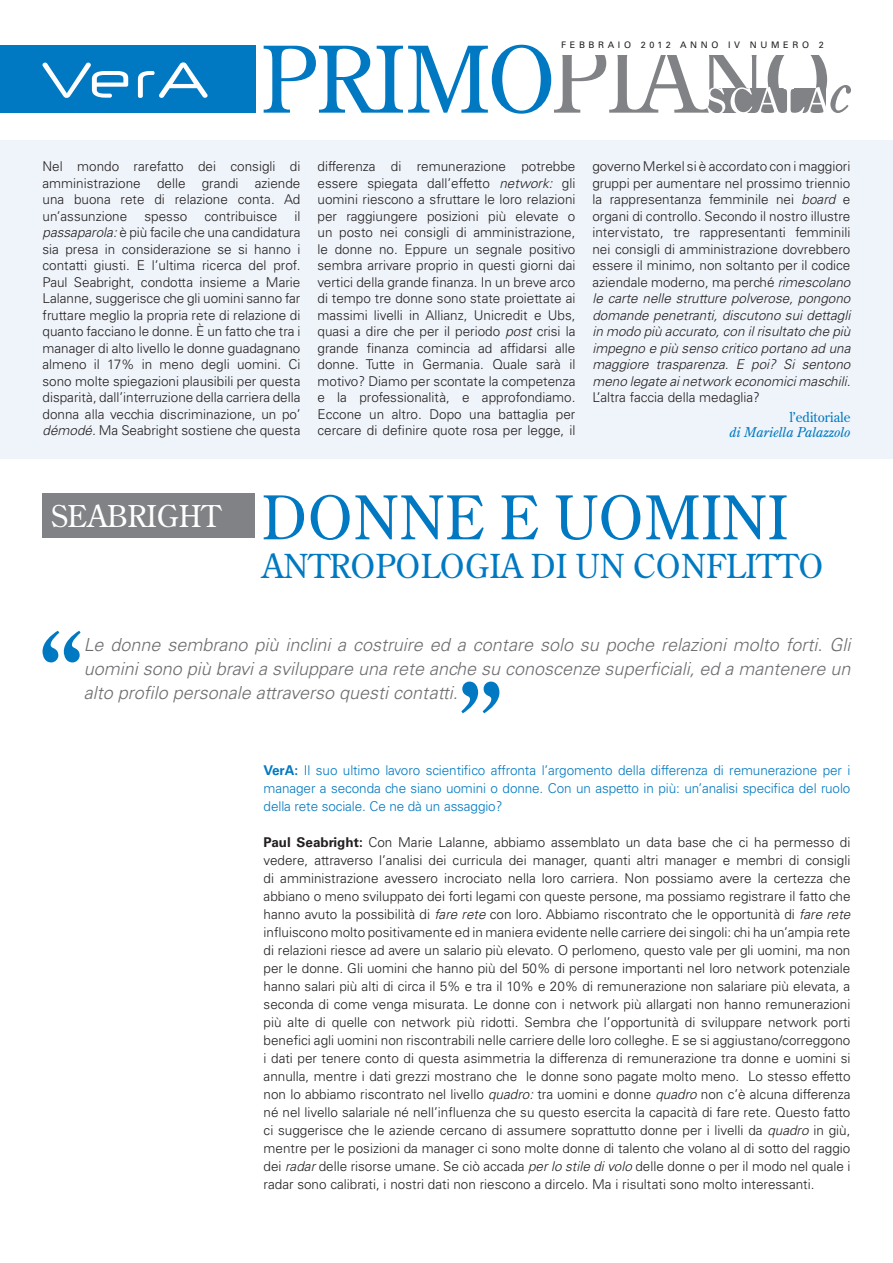
<style>
.page{position:relative;width:893px;height:1263px;background:#fff}
.page>*{position:absolute;margin:0;border:0;box-sizing:border-box;transform-origin:0 0}
.t1{font:60px "Century Old Style Std";color:#0079c2}
.t2{font:33px "Century Old Style Std";color:#0079c2}
.t3{font:30px "Century Old Style Std";color:#fff}
.t4{font:italic 300 18px/24px "Univers LT Std";color:#6c6d70;text-align:justify}
.t5{font:300 13.5px/16.5px "Univers LT Std";color:#231f20;text-align:justify}
.t6{font:300 13.5px/18px "Univers LT Std";letter-spacing:-.01em;color:#0079c2;text-align:justify}
.t7{font:italic 13.5px "Century Old Style Std";color:#0079c2}
.t8{font:13.5px "Century Old Style Std";color:#0079c2}
.t9{font:9px "Univers LT Std";letter-spacing:.4em;color:#231f20}
.s1{font-style:italic}
.s2{font-weight:700}
</style>
<div class="page">
<svg style="left:264px;top:44px;width:587px;height:70px"></svg>
<div style="left:552px;top:43px;width:269px;height:12px;background:#fff"></div>
<div style="left:0;top:140px;width:893px;height:319px;background:#eff4fa"></div>
<svg style="left:43px;top:631px;width:38px;height:31px"></svg>
<svg style="left:461px;top:682px;width:38px;height:31px"></svg>
<div style="left:0;top:45px;width:255px;height:68px;background:#0079c2"></div>
<svg style="left:43px;top:63px;width:85px;height:35px"></svg>
<svg style="left:138px;top:62px;width:70px;height:36px"></svg>
<div style="left:43px;top:493px;width:212px;height:44px;background:#808285"></div>
<p class="t9" style="left:561px;top:40px;width:264px">FEBBRAIO 2012 ANNO IV NUMERO 2</p>
<p class="t5" style="left:43px;top:158px;width:259px">Nel mondo rarefatto dei consigli di amministrazione delle grandi aziende una buona rete di relazione conta. Ad un’assunzione</p>
<p class="t5" style="left:43px;top:208px;width:259px;text-indent:252px">il <span class="s1">passaparola:</span> è più facile che una candidatura sia presa in considerazione se si hanno i contatti giusti. E l’ultima ricerca del prof.<br>Paul Seabright, condotta insieme a Marie Lalanne, suggerisce che gli uomini sanno far fruttare meglio la propria rete di relazione di quanto facciano le donne. È un fatto che tra i manager di alto livello le donne guadagnano almeno il 17% in meno degli uomini. Ci sono molte spiegazioni plausibili per questa disparità, dall’interruzione della carriera della donna alla vecchia discriminazione, un po’ <span class="s1">démodé.</span> Ma Seabright sostiene che questa</p>
<p class="t5" style="left:145px;top:208px;width:44px">spesso</p>
<p class="t5" style="left:205px;top:208px;width:74px">contribuisce</p>
<p class="t5" style="left:317px;top:158px;width:259px">differenza di remunerazione potrebbe essere spiegata dall’effetto <span class="s1">network:</span> gli uomini riescono a sfruttare le loro relazioni per raggiungere posizioni più elevate o un posto nei consigli di amministrazione, le donne no. Eppure un segnale positivo sembra arrivare proprio in questi giorni dai vertici della grande finanza. In un breve arco di tempo tre donne sono state proiettate ai massimi livelli in Allianz, Unicredit e Ubs, quasi a dire che per il periodo <span class="s1">post</span> crisi la grande finanza comincia ad affidarsi alle donne. Tutte in Germania. Quale sarà il motivo? Diamo per scontate la competenza e la professionalità, e approfondiamo.<br>Eccone un altro. Dopo una battaglia per cercare di definire quote rosa per legge, il</p>
<p class="t5" style="left:592px;top:158px;width:259px">governo Merkel si è accordato con i maggiori gruppi per aumentare nel prossimo triennio la rappresentanza femminile nei <span class="s1">board</span> e organi di controllo. Secondo il nostro illustre intervistato, tre rappresentanti femminili nei consigli di amministrazione dovrebbero essere il minimo, non soltanto per il codice aziendale moderno, ma perché <span class="s1">rimescolano le carte nelle strutture polverose, pongono domande penetranti, discutono sui dettagli in modo più accurato, con il risultato che più impegno e più senso critico portano ad una maggiore trasparenza. E poi? Si sentono meno legate ai network economici maschili.</span></p>
<p class="t5" style="left:592px;top:389px;width:169px">L’altra faccia della medaglia?</p>
<p class="t8" style="left:789px;top:408px;width:63px">L’EDITORIALE</p>
<p class="t7" style="left:729px;top:423px;width:122px">di Mariella Palazzolo</p>
<h3 class="t3" style="left:51px;top:497px;width:171px">SEABRIGHT</h3>
<h1 class="t1" style="left:262px;top:479px;width:528px">DONNE E UOMINI</h1>
<h2 class="t2" style="left:262px;top:545px;width:563px">ANTROPOLOGIA D I UN CONFLITTO</h2>
<p class="t4" style="left:84px;top:633px;width:768px">Le donne sembrano più inclini a costruire ed a contare solo su poche relazioni molto forti. Gli uomini sono più bravi a sviluppare una rete anche su conoscenze superficiali, ed a mantenere un alto profilo personale attraverso questi contatti.</p>
<p class="t6" style="left:264px;top:761px;width:588px"><span class="s2">VerA:</span> Il suo ultimo lavoro scientifico affronta l’argomento della differenza di remunerazione per i manager a seconda che siano uomini o donne. Con un aspetto in più: un’analisi specifica del ruolo della rete sociale. Ce ne dà un assaggio?</p>
<p class="t5" style="left:264px;top:833px;width:588px;line-height:18px"><span class="s2">Paul Seabright:</span> Con Marie Lalanne, abbiamo assemblato un data base che ci ha permesso di vedere, attraverso l’analisi dei curricula dei manager, quanti altri manager e membri di consigli di amministrazione avessero incrociato nella loro carriera. Non possiamo avere la certezza che abbiano o meno sviluppato dei forti legami con queste persone, ma possiamo registrare il fatto che hanno avuto la possibilità di <span class="s1">fare rete</span> con loro. Abbiamo riscontrato che le opportunità di <span class="s1">fare rete </span>influiscono molto positivamente ed in maniera evidente nelle carriere dei singoli: chi ha un’ampia rete di relazioni riesce ad avere un salario più elevato. O perlomeno, questo vale per gli uomini, ma non per le donne. Gli uomini che hanno più del 50% di persone importanti nel loro network potenziale hanno salari più alti di circa il 5% e tra il 10% e 20% di remunerazione non salariare più elevata, a seconda di come venga misurata. Le donne con i network più allargati non hanno remunerazioni più alte di quelle con network più ridotti. Sembra che l’opportunità di sviluppare network porti benefici agli uomini non riscontrabili nelle carriere delle loro colleghe. E se si aggiustano/correggono i dati per tenere conto di questa asimmetria la differenza di remunerazione tra donne e uomini si annulla, mentre i dati grezzi mostrano che le donne sono pagate molto meno. Lo stesso effetto non lo abbiamo riscontrato nel livello <span class="s1">quadro:</span> tra uomini e donne <span class="s1">quadro</span> non c’è alcuna differenza né nel livello salariale né nell’influenza che su questo esercita la capacità di fare rete. Questo fatto ci suggerisce che le aziende cercano di assumere soprattutto donne per i livelli da <span class="s1">quadro</span> in giù, mentre per le posizioni da manager ci sono molte donne di talento che volano al di sotto del raggio dei <span class="s1">radar</span> delle risorse umane. Se ciò accada <span class="s1">per lo stile di volo</span> delle donne o per il modo nel quale i radar sono calibrati, i nostri dati non riescono a dircelo. Ma i risultati sono molto interessanti.</p>
</div>
